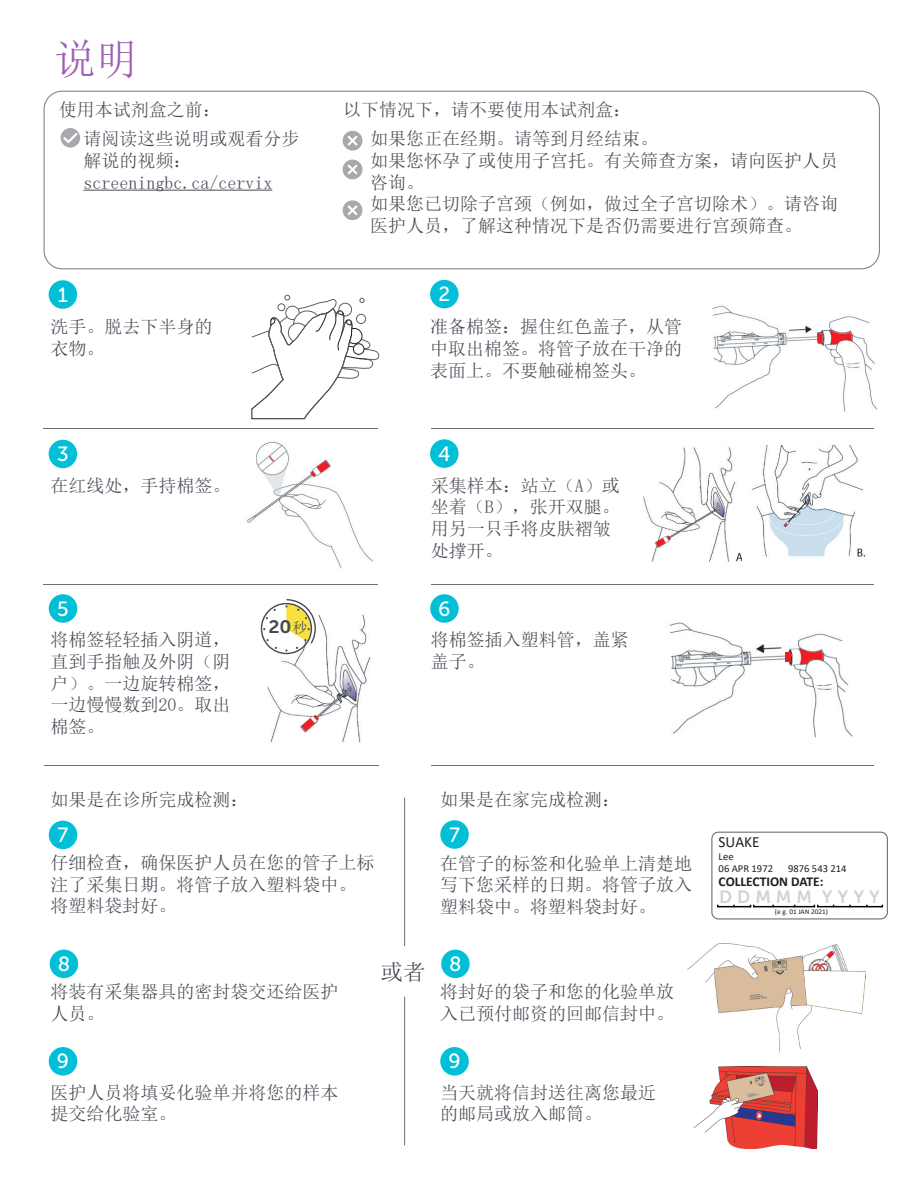
<style>
.page{position:relative;width:918px;height:1188px;background:#fff}
.page>*{position:absolute;margin:0;border:0;box-sizing:border-box;transform-origin:0 0}
.t1{font:42px "Sim Sun";color:#9e60b4}
.t2{font:22.5px "Sim Sun";color:#464b54}
.t3{font:20.55px "Museo Sans 500";color:#fff}
.t4{font:18px/21.6px "Sim Sun";color:#464b54}
.t5{font:18px "Museo Sans 700";color:#464b54;scale:1.07 1}
.t6{font:17.7px "Museo Sans 700";color:#d1d2d4}
.t7{font:15.6px "Calibri";color:#211e1e}
.t8{font:700 13.5px "Calibri";color:#211e1e}
.t9{font:10.65px/12.8px "Calibri";color:#211e1e}
.t10{font:7.2px "Calibri";color:#211e1e}
.s1{font-family:"Sim Sun";font-size:15px}
</style>
<div class="page">
<hr style="left:83px;top:190px;width:189px;height:1px;background:#464b54">
<div style="left:61px;top:128px;width:19px;height:20px;background:#a8a9ad;border-radius:50%"></div>
<svg style="left:63px;top:133px;width:15px;height:10px"></svg>
<div style="left:343px;top:131px;width:19px;height:20px;background:#a8a9ad;border-radius:50%"></div>
<svg style="left:348px;top:136px;width:9px;height:9px"></svg>
<div style="left:343px;top:160px;width:19px;height:19px;background:#a8a9ad;border-radius:50%"></div>
<svg style="left:348px;top:165px;width:9px;height:9px"></svg>
<div style="left:343px;top:200px;width:19px;height:20px;background:#a8a9ad;border-radius:50%"></div>
<svg style="left:348px;top:205px;width:9px;height:10px"></svg>
<svg style="left:251px;top:294px;width:128px;height:125px"></svg>
<img style="left:712px;top:305px;width:165px;height:107px">
<svg style="left:818px;top:333px;width:4px;height:10px"></svg>
<svg style="left:830px;top:331px;width:21px;height:13px"></svg>
<img style="left:247px;top:442px;width:126px;height:126px">
<svg style="left:311px;top:461px;width:18px;height:16px"></svg>
<img style="left:669px;top:622px;width:184px;height:116px">
<svg style="left:799px;top:649px;width:24px;height:15px"></svg>
<div style="left:786px;top:652px;width:5px;height:10px;background:#ee1d23"></div>
<hr style="left:44px;top:765px;width:334px;height:1px;background:#6c7175">
<div style="left:712px;top:832px;width:176px;height:87px;border:1px solid #635d59;border-radius:7px"></div>
<hr style="left:717px;top:906px;width:34px;height:1px;background:#050504">
<hr style="left:753px;top:906px;width:62px;height:1px;background:#050504">
<hr style="left:817px;top:906px;width:66px;height:1px;background:#050504">
<img style="left:687px;top:944px;width:176px;height:109px">
<svg style="left:804px;top:971px;width:61px;height:42px"></svg>
<svg style="left:827px;top:952px;width:6px;height:6px"></svg>
<img style="left:693px;top:1067px;width:124px;height:82px">
<img style="left:643px;top:447px;width:99px;height:115px">
<img style="left:752px;top:445px;width:114px;height:112px">
<svg style="left:656px;top:536px;width:14px;height:11px"></svg>
<svg style="left:784px;top:523px;width:4px;height:4px"></svg>
<img style="left:260px;top:615px;width:111px;height:128px">
<svg style="left:301px;top:715px;width:17px;height:16px"></svg>
<div style="left:44px;top:91px;width:836px;height:178px;border:1px solid #808180;border-radius:18px"></div>
<div style="left:49px;top:280px;width:28px;height:29px;background:#00bfd7;border-radius:50%"></div>
<div style="left:430px;top:280px;width:29px;height:28px;background:#00bfd7;border-radius:50%"></div>
<div style="left:49px;top:440px;width:28px;height:28px;background:#00bfd7;border-radius:50%"></div>
<div style="left:430px;top:439px;width:29px;height:29px;background:#00bfd7;border-radius:50%"></div>
<div style="left:49px;top:594px;width:28px;height:29px;background:#00bfd7;border-radius:50%"></div>
<div style="left:430px;top:594px;width:29px;height:29px;background:#00bfd7;border-radius:50%"></div>
<div style="left:49px;top:821px;width:28px;height:28px;background:#00bfd7;border-radius:50%"></div>
<div style="left:440px;top:820px;width:29px;height:29px;background:#00bfd7;border-radius:50%"></div>
<div style="left:50px;top:950px;width:28px;height:28px;background:#00bfd7;border-radius:50%"></div>
<div style="left:441px;top:950px;width:29px;height:28px;background:#00bfd7;border-radius:50%"></div>
<div style="left:49px;top:1047px;width:28px;height:29px;background:#00bfd7;border-radius:50%"></div>
<div style="left:440px;top:1047px;width:29px;height:29px;background:#00bfd7;border-radius:50%"></div>
<svg style="left:261px;top:599px;width:55px;height:55px"></svg>
<hr style="left:431px;top:765px;width:442px;height:1px;background:#6c7175">
<hr style="left:43px;top:584px;width:335px;height:1px;background:#6c7175">
<hr style="left:431px;top:584px;width:442px;height:1px;background:#6c7175">
<hr style="left:431px;top:429px;width:442px;height:1px;background:#6c7175">
<hr style="left:43px;top:429px;width:335px;height:1px;background:#6c7175">
<h1 class="t1" style="left:54px;top:38px;width:85px">说明</h1>
<p class="t4" style="left:59px;top:99px;width:163px">使用本试剂盒之前：</p>
<p class="t4" style="left:343px;top:99px;width:289px">以下情况下，请不要使用本试剂盒：</p>
<p class="t4" style="left:83px;top:128px;width:217px">请阅读这些说明或观看分步解说的视频：screeningbc.ca/cervix</p>
<p class="t4" style="left:370px;top:128px;width:470px">如果您正在经期。请等到月经结束。<br>如果您怀孕了或使用子宫托。有关筛查方案，请向医护人员咨询。<br>如果您已切除子宫颈（例如，做过全子宫切除术）。请咨询医护人员，了解这种情况下是否仍需要进行宫颈筛查。</p>
<p class="t3" style="left:58px;top:283px;width:12px">1</p>
<p class="t3" style="left:438px;top:283px;width:13px">2</p>
<p class="t4" style="left:50px;top:316px;width:164px">洗手。脱去下半身的衣物。</p>
<p class="t4" style="left:430px;top:316px;width:253px;text-align:justify">准备棉签：握住红色盖子，从管中取出棉签。将管子放在干净的表面上。不要触碰棉签头。</p>
<p class="t3" style="left:57px;top:443px;width:13px">3</p>
<p class="t3" style="left:438px;top:442px;width:14px">4</p>
<p class="t4" style="left:51px;top:474px;width:181px">在红线处，手持棉签。</p>
<p class="t4" style="left:431px;top:474px;width:190px">采集样本：站立（A）或坐着（B），张开双腿。用另一只手将皮肤褶皱处撑开。</p>
<p class="t3" style="left:57px;top:597px;width:13px">5</p>
<p class="t3" style="left:438px;top:597px;width:14px">6</p>
<p class="t4" style="left:50px;top:629px;width:182px;text-align:justify">将棉签轻轻插入阴道，直到手指触及外阴（阴户）。一边旋转棉签，一边慢慢数到20。取出棉签。</p>
<p class="t5" style="left:268px;top:617px;width:38px">20<span class="s1">秒</span></p>
<p class="t4" style="left:431px;top:629px;width:199px">将棉签插入塑料管，盖紧盖子。</p>
<p class="t4" style="left:50px;top:789px;width:200px">如果是在诊所完成检测：</p>
<p class="t4" style="left:440px;top:788px;width:181px">如果是在家完成检测：</p>
<p class="t3" style="left:58px;top:824px;width:12px">7</p>
<p class="t3" style="left:449px;top:823px;width:12px">7</p>
<p class="t4" style="left:50px;top:852px;width:325px">仔细检查，确保医护人员在您的管子上标注了采集日期。将管子放入塑料袋中。将塑料袋封好。</p>
<p class="t4" style="left:440px;top:852px;width:253px;text-align:justify">在管子的标签和化验单上清楚地写下您采样的日期。将管子放入塑料袋中。将塑料袋封好。</p>
<p class="t3" style="left:58px;top:953px;width:14px">8</p>
<p class="t3" style="left:449px;top:953px;width:14px">8</p>
<p class="t2" style="left:381px;top:961px;width:46px">或者</p>
<p class="t4" style="left:50px;top:981px;width:290px">将装有采集器具的密封袋交还给医护人员。</p>
<p class="t4" style="left:440px;top:981px;width:235px">将封好的袋子和您的化验单放入已预付邮资的回邮信封中。</p>
<p class="t3" style="left:57px;top:1050px;width:14px">9</p>
<p class="t3" style="left:448px;top:1050px;width:14px">9</p>
<p class="t4" style="left:50px;top:1081px;width:290px">医护人员将填妥化验单并将您的样本提交给化验室。</p>
<p class="t4" style="left:440px;top:1082px;width:217px">当天就将信封送往离您最近的邮局或放入邮筒。</p>
<p class="t7" style="left:719px;top:831px;width:43px">SUAKE</p>
<p class="t9" style="left:719px;top:849px;width:56px">Lee<br>06 APR 1972</p>
<p class="t9" style="left:788px;top:862px;width:60px">9876 543 214</p>
<p class="t8" style="left:719px;top:872px;width:106px">COLLECTION DATE:</p>
<p class="t10" style="left:775px;top:907px;width:55px">(e g. 01 JAN 2021)</p>
<p class="t6" style="left:719px;top:887px;width:162px">D D M M M Y Y Y Y</p>
</div>
